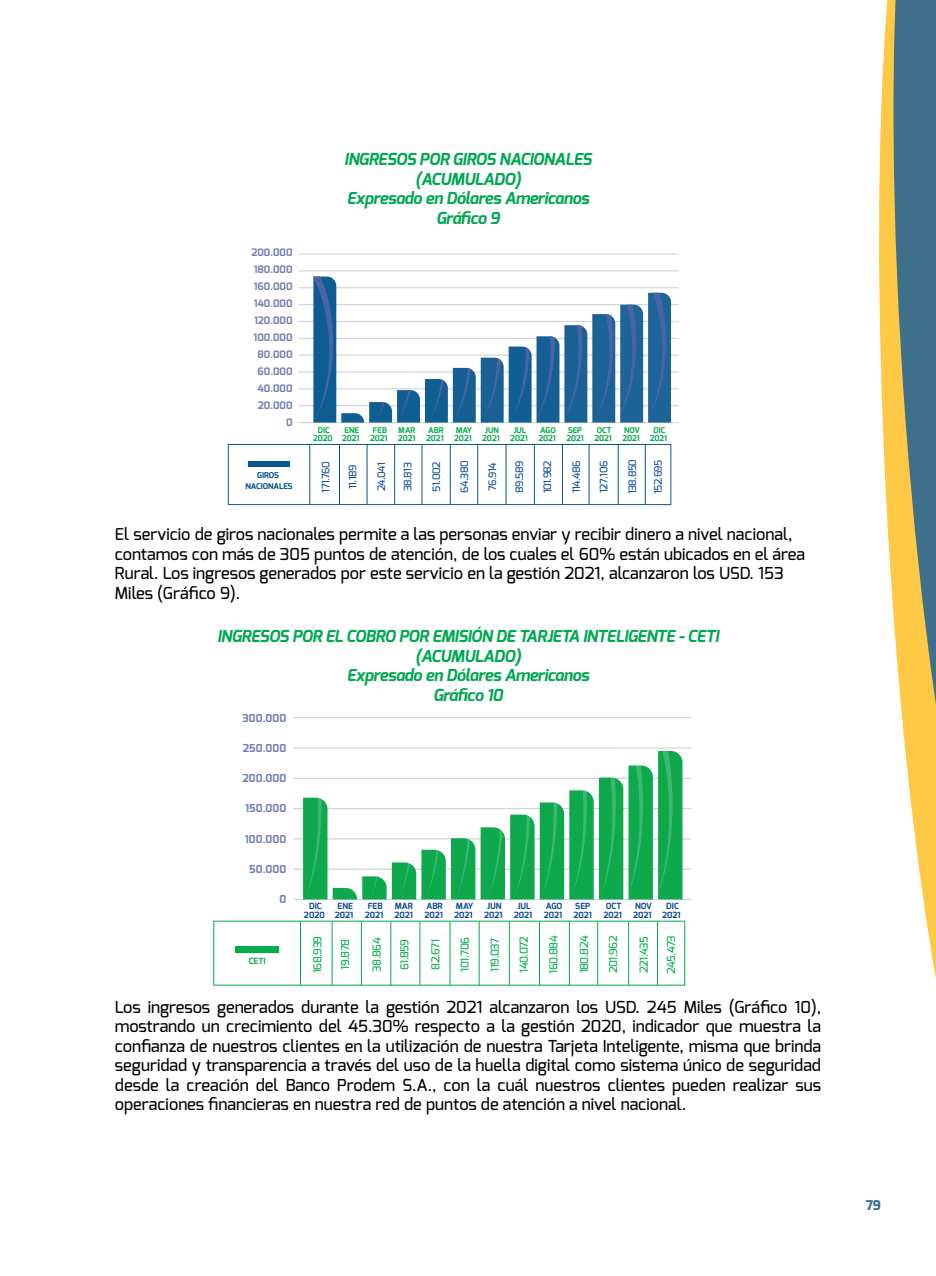
<style>
.page{position:relative;width:936px;height:1276px;background:#fff}
.page>*{position:absolute;margin:0;border:0;box-sizing:border-box;transform-origin:0 0}
.t1{font:500 16.5px/19.5px "Exo";color:#000}
.t2{font:italic 700 16.5px/19.5px "Exo";letter-spacing:-.025em;color:#00a850;text-align:center}
.t3{font:800 13.5px "Exo";color:#3f708b}
.t4{font:500 10.95px "Exo";letter-spacing:-.05em;color:#04af4b}
.t5{font:700 10.95px "Exo";color:#7280b6}
.t6{font:500 10.35px "Exo";letter-spacing:-.05em;color:#114d97}
.t7{font:700 10.35px "Exo";color:#7280b6}
.t8{font:700 8.55px/8.6px "Exo";color:#114d97}
.t9{font:700 8.55px "Exo";color:#04af4b}
.t10{font:700 7.95px/7.9px "Exo";color:#04af4b}
.t11{font:700 7.95px/10.4px "Exo";color:#015389;text-align:center}
</style>
<div class="page">
<svg style="left:879px;top:0;width:56px;height:973px"></svg>
<div style="left:248px;top:461px;width:41px;height:6px;background:#07588d"></div>
<div style="left:228px;top:444px;width:443px;height:61px;border:1px solid #07588d"></div>
<hr style="left:339px;top:444px;width:1px;height:60px;background:#07588d">
<hr style="left:367px;top:444px;width:1px;height:60px;background:#07588d">
<hr style="left:394px;top:444px;width:1px;height:60px;background:#07588d">
<hr style="left:421px;top:444px;width:1px;height:60px;background:#07588d">
<hr style="left:450px;top:444px;width:1px;height:60px;background:#07588d">
<hr style="left:477px;top:444px;width:1px;height:60px;background:#07588d">
<hr style="left:505px;top:444px;width:1px;height:60px;background:#07588d">
<hr style="left:534px;top:444px;width:1px;height:60px;background:#07588d">
<hr style="left:562px;top:444px;width:1px;height:60px;background:#07588d">
<hr style="left:588px;top:444px;width:1px;height:60px;background:#07588d">
<hr style="left:617px;top:444px;width:1px;height:60px;background:#07588d">
<hr style="left:645px;top:444px;width:1px;height:60px;background:#07588d">
<hr style="left:309px;top:444px;width:1px;height:60px;background:#07588d">
<hr style="left:299px;top:422px;width:379px;height:1px;background:#d1d3d4">
<hr style="left:299px;top:405px;width:379px;height:1px;background:#d1d3d4">
<hr style="left:299px;top:388px;width:379px;height:1px;background:#d1d3d4">
<hr style="left:299px;top:371px;width:379px;height:1px;background:#d1d3d4">
<hr style="left:299px;top:354px;width:379px;height:2px;background:#d1d3d4">
<hr style="left:299px;top:338px;width:379px;height:1px;background:#d1d3d4">
<hr style="left:299px;top:321px;width:379px;height:1px;background:#d1d3d4">
<hr style="left:299px;top:304px;width:379px;height:1px;background:#d1d3d4">
<hr style="left:299px;top:287px;width:379px;height:1px;background:#d1d3d4">
<hr style="left:299px;top:270px;width:379px;height:1px;background:#d1d3d4">
<hr style="left:299px;top:253px;width:379px;height:2px;background:#d1d3d4">
<svg style="left:313px;top:276px;width:358px;height:146px"></svg>
<div style="left:235px;top:946px;width:44px;height:7px;background:#04af4b"></div>
<hr style="left:332px;top:921px;width:1px;height:64px;background:#04af4b">
<hr style="left:361px;top:921px;width:1px;height:64px;background:#04af4b">
<hr style="left:390px;top:921px;width:1px;height:64px;background:#04af4b">
<hr style="left:419px;top:921px;width:1px;height:64px;background:#04af4b">
<hr style="left:449px;top:921px;width:1px;height:64px;background:#04af4b">
<hr style="left:479px;top:921px;width:1px;height:64px;background:#04af4b">
<hr style="left:509px;top:921px;width:1px;height:64px;background:#04af4b">
<hr style="left:539px;top:921px;width:1px;height:64px;background:#04af4b">
<hr style="left:569px;top:921px;width:1px;height:64px;background:#04af4b">
<hr style="left:597px;top:921px;width:1px;height:64px;background:#04af4b">
<hr style="left:628px;top:921px;width:1px;height:64px;background:#04af4b">
<hr style="left:657px;top:921px;width:1px;height:64px;background:#04af4b">
<hr style="left:300px;top:921px;width:1px;height:64px;background:#04af4b">
<hr style="left:293px;top:899px;width:398px;height:1px;background:#d1d3d4">
<hr style="left:293px;top:868px;width:398px;height:2px;background:#d1d3d4">
<hr style="left:293px;top:838px;width:398px;height:1px;background:#d1d3d4">
<hr style="left:293px;top:808px;width:398px;height:1px;background:#d1d3d4">
<hr style="left:293px;top:777px;width:398px;height:2px;background:#d1d3d4">
<hr style="left:293px;top:747px;width:398px;height:1px;background:#d1d3d4">
<hr style="left:293px;top:717px;width:398px;height:1px;background:#d1d3d4">
<svg style="left:599px;top:751px;width:83px;height:148px"></svg>
<svg style="left:392px;top:790px;width:201px;height:109px"></svg>
<svg style="left:303px;top:797px;width:83px;height:102px"></svg>
<p class="t7" style="left:251px;top:246px;width:43px">200.000</p>
<p class="t7" style="left:254px;top:263px;width:40px">180.000</p>
<p class="t7" style="left:254px;top:280px;width:40px">160.000</p>
<p class="t7" style="left:254px;top:297px;width:40px">140.000</p>
<p class="t7" style="left:254px;top:314px;width:40px">120.000</p>
<p class="t7" style="left:253px;top:331px;width:40px">100.000</p>
<p class="t7" style="left:257px;top:348px;width:37px">80.000</p>
<p class="t7" style="left:258px;top:365px;width:36px">60.000</p>
<p class="t7" style="left:257px;top:382px;width:37px">40.000</p>
<p class="t7" style="left:258px;top:399px;width:36px">20.000</p>
<p class="t7" style="left:286px;top:416px;width:8px">0</p>
<p class="t11" style="left:245px;top:470px;width:49px">GIROS<br>NACIONALES</p>
<p class="t2" style="left:344px;top:150px;width:249px">INGRESOS POR GIROS NACIONALES (ACUMULADO)<br>Expresado en Dólares Americanos<br>Gráfico 9</p>
<p class="t10" style="left:313px;top:426px;width:21px;text-align:center">DIC<br>2020</p>
<p class="t10" style="left:342px;top:426px;width:19px;text-align:center">ENE<br>2021</p>
<p class="t10" style="left:370px;top:426px;width:19px;text-align:center">FEB<br>2021</p>
<p class="t10" style="left:398px;top:426px;width:19px">MAR<br>2021</p>
<p class="t10" style="left:426px;top:426px;width:19px">ABR<br>2021</p>
<p class="t10" style="left:454px;top:426px;width:19px">MAY<br>2021</p>
<p class="t10" style="left:482px;top:426px;width:19px;text-align:center">JUN<br>2021</p>
<p class="t10" style="left:510px;top:426px;width:19px;text-align:center">JUL<br>2021</p>
<p class="t10" style="left:538px;top:426px;width:19px">AGO<br>2021</p>
<p class="t10" style="left:566px;top:426px;width:19px">SEP<br>2021</p>
<p class="t10" style="left:594px;top:426px;width:19px">OCT<br>2021</p>
<p class="t10" style="left:622px;top:426px;width:19px">NOV<br>2021</p>
<p class="t10" style="left:649px;top:426px;width:19px;text-align:center">DIC<br>2021</p>
<p class="t6" style="left:319px;top:492px;width:33px;rotate:-90deg">171.760</p>
<p class="t6" style="left:346px;top:489px;width:26px;rotate:-90deg">11.189</p>
<p class="t6" style="left:375px;top:491px;width:31px;rotate:-90deg">24.041</p>
<p class="t6" style="left:401px;top:491px;width:31px;rotate:-90deg">38.813</p>
<p class="t6" style="left:430px;top:491px;width:31px;rotate:-90deg">51.002</p>
<p class="t6" style="left:457px;top:493px;width:33px;rotate:-90deg">64.380</p>
<p class="t6" style="left:485px;top:491px;width:30px;rotate:-90deg">76.914</p>
<p class="t6" style="left:513px;top:493px;width:34px;rotate:-90deg">89.589</p>
<p class="t6" style="left:541px;top:493px;width:34px;rotate:-90deg">101.982</p>
<p class="t6" style="left:569px;top:493px;width:34px;rotate:-90deg">114.486</p>
<p class="t6" style="left:597px;top:493px;width:33px;rotate:-90deg">127.106</p>
<p class="t6" style="left:626px;top:494px;width:37px;rotate:-90deg">138.850</p>
<p class="t6" style="left:651px;top:494px;width:36px;rotate:-90deg">152.695</p>
<p class="t1" style="left:115px;top:524px;width:691px">El servicio de giros nacionales permite a las personas enviar y recibir dinero a nivel nacional, contamos con más de 305 puntos de atención, de los cuales el 60% están ubicados en el área Rural. Los ingresos generados por este servicio en la gestión 2021, alcanzaron los USD. 153<br>Miles (Gráfico 9).</p>
<p class="t2" style="left:217px;top:626px;width:503px">INGRESOS POR EL COBRO POR EMISIÓN DE TARJETA INTELIGENTE - CETI (ACUMULADO)<br>Expresado en Dólares Americanos<br>Gráfico 10</p>
<p class="t5" style="left:242px;top:710px;width:45px">300.000</p>
<p class="t5" style="left:243px;top:741px;width:45px">250.000</p>
<p class="t5" style="left:242px;top:771px;width:45px">200.000</p>
<p class="t5" style="left:245px;top:801px;width:43px">150.000</p>
<p class="t5" style="left:245px;top:831px;width:43px">100.000</p>
<p class="t5" style="left:249px;top:862px;width:39px">50.000</p>
<p class="t5" style="left:279px;top:892px;width:8px">0</p>
<p class="t9" style="left:249px;top:956px;width:18px">CETI</p>
<p class="t8" style="left:304px;top:902px;width:22px;text-align:center">DIC<br>2020</p>
<p class="t8" style="left:335px;top:902px;width:20px;text-align:center">ENE<br>2021</p>
<p class="t8" style="left:365px;top:902px;width:20px;text-align:center">FEB<br>2021</p>
<p class="t8" style="left:394px;top:902px;width:20px">MAR<br>2021</p>
<p class="t8" style="left:424px;top:902px;width:20px">ABR<br>2021</p>
<p class="t8" style="left:454px;top:902px;width:21px">MAY<br>2021</p>
<p class="t8" style="left:484px;top:902px;width:20px;text-align:center">JUN<br>2021</p>
<p class="t8" style="left:514px;top:902px;width:20px;text-align:center">JUL<br>2021</p>
<p class="t8" style="left:543px;top:902px;width:20px">AGO<br>2021</p>
<p class="t8" style="left:573px;top:902px;width:20px">SEP<br>2021</p>
<p class="t8" style="left:603px;top:902px;width:20px">OCT<br>2021</p>
<p class="t8" style="left:633px;top:902px;width:20px">NOV<br>2021</p>
<p class="t8" style="left:662px;top:902px;width:20px;text-align:center">DIC<br>2021</p>
<p class="t4" style="left:310px;top:973px;width:39px;rotate:-90deg">168.939</p>
<p class="t4" style="left:338px;top:970px;width:32px;rotate:-90deg">19.878</p>
<p class="t4" style="left:370px;top:971px;width:35px;rotate:-90deg">38.864</p>
<p class="t4" style="left:397px;top:970px;width:33px;rotate:-90deg">61.859</p>
<p class="t4" style="left:428px;top:969px;width:32px;rotate:-90deg">82.671</p>
<p class="t4" style="left:458px;top:971px;width:36px;rotate:-90deg">101.706</p>
<p class="t4" style="left:487px;top:971px;width:35px;rotate:-90deg">119.037</p>
<p class="t4" style="left:516px;top:973px;width:38px;rotate:-90deg">140.072</p>
<p class="t4" style="left:546px;top:973px;width:39px;rotate:-90deg">160.884</p>
<p class="t4" style="left:577px;top:973px;width:39px;rotate:-90deg">180.824</p>
<p class="t4" style="left:606px;top:973px;width:39px;rotate:-90deg">201.962</p>
<p class="t4" style="left:637px;top:972px;width:38px;rotate:-90deg">221.435</p>
<p class="t4" style="left:664px;top:973px;width:40px;rotate:-90deg">245.473</p>
<p class="t1" style="left:115px;top:997px;width:707px;text-align:justify">Los ingresos generados durante la gestión 2021 alcanzaron los USD. 245 Miles (Gráfico 10), mostrando un crecimiento del 45.30% respecto a la gestión 2020, indicador que muestra la confianza de nuestros clientes en la utilización de nuestra Tarjeta Inteligente, misma que brinda seguridad y transparencia a través del uso de la huella digital como sistema único de seguridad desde la creación del Banco Prodem S.A., con la cuál nuestros clientes pueden realizar sus operaciones financieras en nuestra red de puntos de atención a nivel nacional.</p>
<p class="t3" style="left:865px;top:1197px;width:17px">79</p>
</div>
